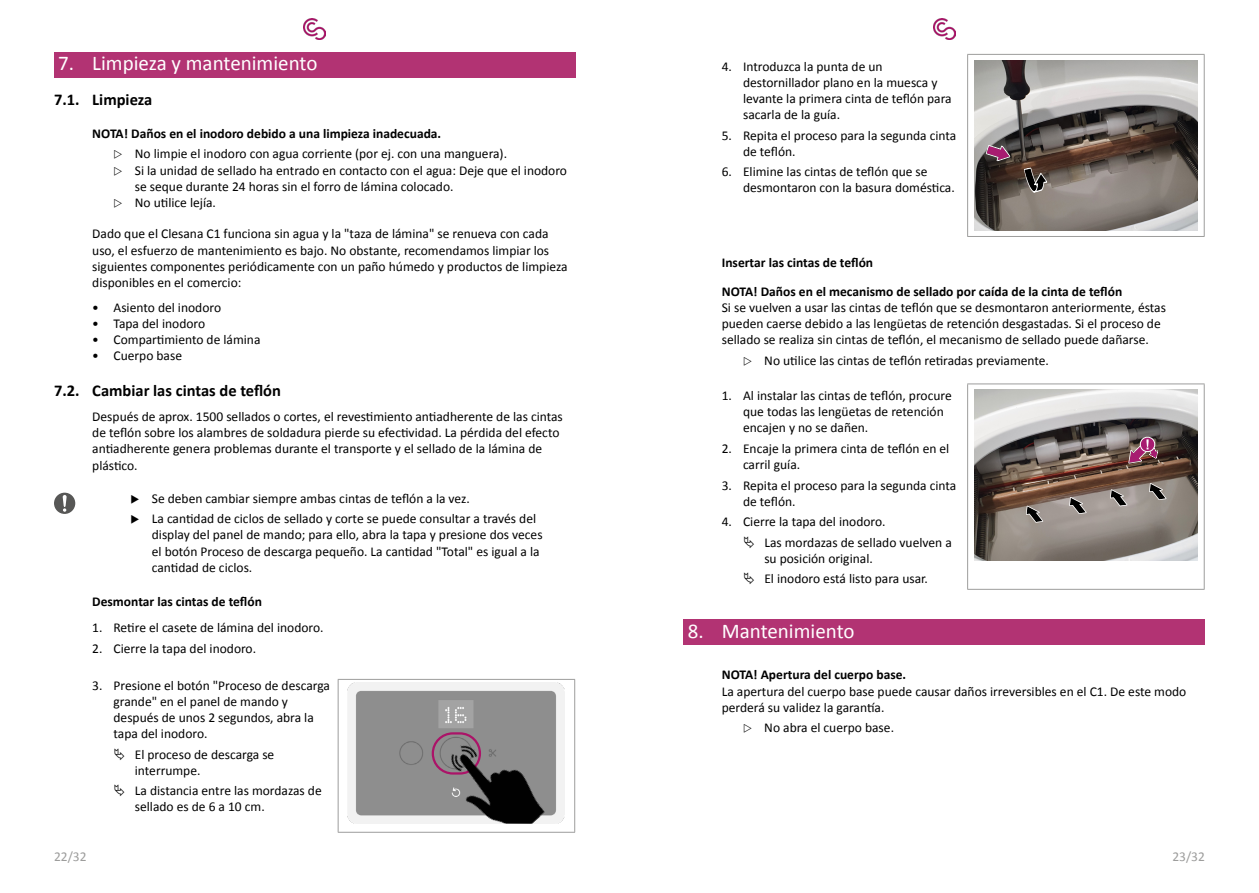
<style>
.page{position:relative;width:1259px;height:893px;background:#fff}
.page>*{position:absolute;margin:0;border:0;box-sizing:border-box;transform-origin:0 0}
.t1{font:21px "Calibri";color:#fff}
.t2{font:700 16.5px "Calibri";color:#000}
.t3{font:13.5px/16.2px "Calibri";color:#000}
.t4{font:700 13.5px/29px "Calibri";color:#000}
.t5{font:13.5px "Calibri";color:#9d9d9c}
</style>
<div class="page">
<img style="left:933px;top:19px;width:22px;height:21px">
<img style="left:304px;top:19px;width:22px;height:21px">
<div style="left:54px;top:52px;width:521px;height:25px;background:#b23373"></div>
<div style="left:54px;top:493px;width:21px;height:21px;background:#575756;border-radius:50%"></div>
<svg style="left:63px;top:495px;width:4px;height:17px"></svg>
<hr style="left:338px;top:679px;width:237px;height:1px;background:#9d9d9c">
<hr style="left:338px;top:680px;width:1px;height:152px;background:#9d9d9c">
<hr style="left:574px;top:680px;width:1px;height:152px;background:#9d9d9c">
<hr style="left:338px;top:832px;width:237px;height:1px;background:#9d9d9c">
<img style="left:348px;top:682px;width:216px;height:141px">
<img style="left:432px;top:720px;width:125px;height:104px">
<div style="left:683px;top:620px;width:522px;height:25px;background:#b23373"></div>
<hr style="left:967px;top:55px;width:1px;height:181px;background:#9d9d9c">
<hr style="left:1203px;top:55px;width:1px;height:181px;background:#9d9d9c">
<hr style="left:967px;top:236px;width:237px;height:1px;background:#9d9d9c">
<hr style="left:967px;top:54px;width:237px;height:1px;background:#9d9d9c">
<img style="left:974px;top:60px;width:223px;height:170px">
<svg style="left:985px;top:145px;width:25px;height:16px"></svg>
<svg style="left:1023px;top:167px;width:26px;height:27px"></svg>
<hr style="left:967px;top:384px;width:237px;height:1px;background:#9d9d9c">
<hr style="left:967px;top:384px;width:1px;height:205px;background:#9d9d9c">
<hr style="left:1203px;top:384px;width:1px;height:205px;background:#9d9d9c">
<hr style="left:967px;top:589px;width:237px;height:1px;background:#9d9d9c">
<img style="left:974px;top:390px;width:223px;height:170px">
<svg style="left:1026px;top:506px;width:17px;height:17px"></svg>
<svg style="left:1069px;top:497px;width:17px;height:17px"></svg>
<svg style="left:1110px;top:489px;width:17px;height:17px"></svg>
<svg style="left:1149px;top:483px;width:17px;height:17px"></svg>
<svg style="left:1128px;top:437px;width:30px;height:27px"></svg>
<h1 class="t1" style="left:58px;top:50px;width:261px">7. Limpieza y mantenimiento</h1>
<p class="t2" style="left:54px;top:89px;width:100px">7.1. Limpieza</p>
<p class="t4" style="left:92px;top:119px;width:350px">NOTA! Daños en el inodoro debido a una limpieza inadecuada.</p>
<p class="t3" style="left:135px;top:146px;width:434px">No limpie el inodoro con agua corriente (por ej. con una manguera).<br>Si la unidad de sellado ha entrado en contacto con el agua: Deje que el inodoro se seque durante 24 horas sin el forro de lámina colocado.<br>No utilice lejía.</p>
<p class="t3" style="left:92px;top:226px;width:477px">Dado que el Clesana C1 funciona sin agua y la "taza de lámina" se renueva con cada uso, el esfuerzo de mantenimiento es bajo. No obstante, recomendamos limpiar los siguientes componentes periódicamente con un paño húmedo y productos de limpieza disponibles en el comercio:</p>
<p class="t3" style="left:92px;top:299px;width:130px">• Asiento del inodoro</p>
<p class="t3" style="left:92px;top:315px;width:114px">• Tapa del inodoro</p>
<p class="t3" style="left:92px;top:332px;width:170px">• Compartimiento de lámina</p>
<p class="t3" style="left:92px;top:348px;width:91px">• Cuerpo base</p>
<p class="t2" style="left:54px;top:380px;width:228px">7.2. Cambiar las cintas de teflón</p>
<p class="t3" style="left:92px;top:408px;width:472px">Después de aprox. 1500 sellados o cortes, el revestimiento antiadherente de las cintas de teflón sobre los alambres de soldadura pierde su efectividad. La pérdida del efecto antiadherente genera problemas durante el transporte y el sellado de la lámina de plástico.</p>
<p class="t3" style="left:152px;top:488px;width:386px;line-height:20.4px">Se deben cambiar siempre ambas cintas de teflón a la vez.<br>La cantidad de ciclos de sellado y corte se puede consultar a través del</p>
<p class="t3" style="left:152px;top:527px;width:392px">display del panel de mando; para ello, abra la tapa y presione dos veces el botón Proceso de descarga pequeño. La cantidad "Total" es igual a la cantidad de ciclos.</p>
<p class="t4" style="left:92px;top:587px;width:171px">Desmontar las cintas de teflón</p>
<p class="t3" style="left:92px;top:620px;width:233px">1. Retire el casete de lámina del inodoro.</p>
<p class="t3" style="left:92px;top:640px;width:165px">2. Cierre la tapa del inodoro.</p>
<p class="t3" style="left:114px;top:677px;width:218px;text-indent:-21px">3. Presione el botón "Proceso de descarga grande" en el panel de mando y después de unos 2 segundos, abra la tapa del inodoro.</p>
<p class="t3" style="left:135px;top:746px;width:141px">El proceso de descarga se interrumpe.</p>
<p class="t3" style="left:135px;top:783px;width:188px">La distancia entre las mordazas de sellado es de 6 a 10 cm.</p>
<p class="t3" style="left:743px;top:58px;width:210px;text-indent:-21px">4. Introduzca la punta de un destornillador plano en la muesca y levante la primera cinta de teflón para sacarla de la guía.</p>
<p class="t3" style="left:743px;top:127px;width:215px;text-indent:-21px">5. Repita el proceso para la segunda cinta de teflón.</p>
<p class="t3" style="left:743px;top:164px;width:213px;text-indent:-21px">6. Elimine las cintas de teflón que se desmontaron con la basura doméstica.</p>
<p class="t4" style="left:722px;top:248px;width:402px">Insertar las cintas de teflón<br>NOTA! Daños en el mecanismo de sellado por caída de la cinta de teflón</p>
<p class="t3" style="left:722px;top:299px;width:446px">Si se vuelven a usar las cintas de teflón que se desmontaron anteriormente, éstas pueden caerse debido a las lengüetas de retención desgastadas. Si el proceso de sellado se realiza sin cintas de teflón, el mecanismo de sellado puede dañarse.</p>
<p class="t3" style="left:764px;top:352px;width:286px">No utilice las cintas de teflón retiradas previamente.</p>
<p class="t3" style="left:743px;top:387px;width:210px;text-indent:-21px">1. Al instalar las cintas de teflón, procure que todas las lengüetas de retención encajen y no se dañen.</p>
<p class="t3" style="left:743px;top:440px;width:208px;text-indent:-21px">2. Encaje la primera cinta de teflón en el carril guía.</p>
<p class="t3" style="left:743px;top:477px;width:215px;text-indent:-21px">3. Repita el proceso para la segunda cinta de teflón.</p>
<p class="t3" style="left:764px;top:512px;width:189px;line-height:20.4px;text-indent:-43px">4. Cierre la tapa del inodoro.<br>Las mordazas de sellado vuelven a</p>
<p class="t3" style="left:764px;top:548px;width:165px;line-height:20.4px">su posición original.<br>El inodoro está listo para usar.</p>
<h1 class="t1" style="left:688px;top:617px;width:168px">8. Mantenimiento</h1>
<p class="t4" style="left:722px;top:660px;width:186px">NOTA! Apertura del cuerpo base.</p>
<p class="t3" style="left:722px;top:683px;width:466px">La apertura del cuerpo base puede causar daños irreversibles en el C1. De este modo perderá su validez la garantía.</p>
<p class="t3" style="left:764px;top:720px;width:131px">No abra el cuerpo base.</p>
<p class="t5" style="left:54px;top:848px;width:34px">22/32</p>
<p class="t5" style="left:1172px;top:848px;width:34px">23/32</p>
</div>
